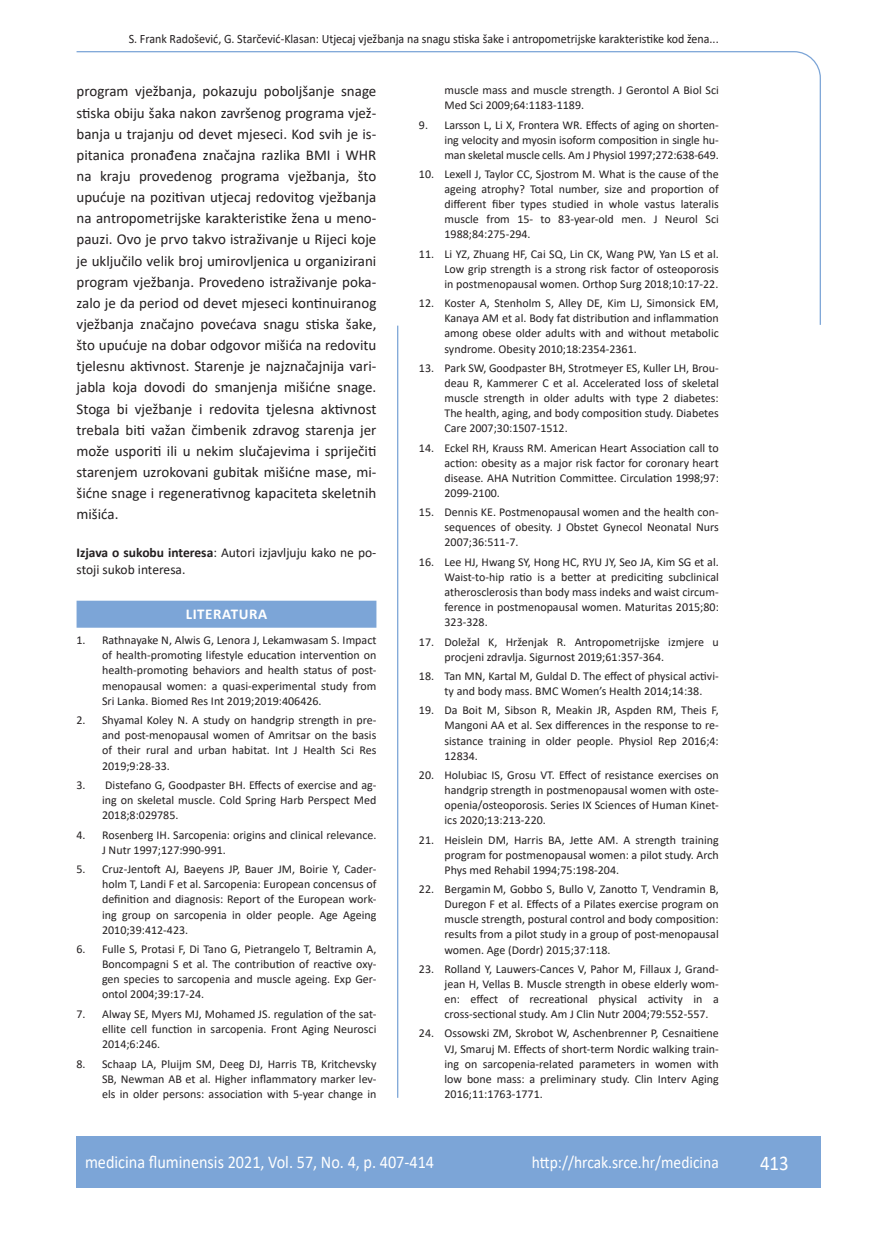
<style>
.page{position:relative;width:872px;height:1234px;background:#fff}
.page>*{position:absolute;margin:0;border:0;box-sizing:border-box;transform-origin:0 0}
.t1{font:21px "Calibri";color:#fff;scale:.9 1}
.t2{font:18px "Calibri";color:#fff;scale:.9 1}
.t3{font:17.25px "Calibri";color:#fff;scale:.9 1}
.osnovni_tekst{font:15px/21.1px "Calibri";color:#231f20;text-align:justify}
.naslov_ruler{font:700 15px "Calibri";letter-spacing:.04em;color:#fff}
.izjava{font:13.5px/16.6px "Calibri";color:#231f20}
.glava{font:12.75px "Calibri";color:#231f20;scale:.94 1}
.literatura{font:12px/15.1px "Calibri";color:#231f20;text-align:justify}
.s1{font-weight:700}
</style>
<div class="page">
<svg style="left:76px;top:51px;width:745px;height:275px"></svg>
<hr style="left:397px;top:325px;width:1px;height:772px;background:#7ca5d7">
<div style="left:77px;top:1135px;width:744px;height:51px;background:#7ca5d7"></div>
<div style="left:77px;top:600px;width:299px;height:27px;background:#7ca5d7"></div>
<p class="glava" style="left:129px;top:29px;width:629px">S. Frank Radošević, G. Starčević-Klasan: Utjecaj vježbanja na snagu stiska šake i antropometrijske karakteristike kod žena...</p>
<p class="osnovni_tekst" style="left:77px;top:80px;width:301px">program vježbanja, pokazuju poboljšanje snage stiska obiju šaka nakon završenog programa vjež&shy;banja u trajanju od devet mjeseci. Kod svih je is&shy;pitanica pronađena značajna razlika BMI i WHR na kraju provedenog programa vježbanja, što upućuje na pozitivan utjecaj redovitog vježbanja na antropometrijske karakteristike žena u meno&shy;pauzi. Ovo je prvo takvo istraživanje u Rijeci koje je uključilo velik broj umirovljenica u organizirani program vježbanja. Provedeno istraživanje poka&shy;zalo je da period od devet mjeseci kontinuiranog vježbanja značajno povećava snagu stiska šake, što upućuje na dobar odgovor mišića na redovitu tjelesnu aktivnost. Starenje je najznačajnija vari&shy;jabla koja dovodi do smanjenja mišićne snage.<br>Stoga bi vježbanje i redovita tjelesna aktivnost trebala biti važan čimbenik zdravog starenja jer može usporiti ili u nekim slučajevima i spriječiti starenjem uzrokovani gubitak mišićne mase, mi&shy;šićne snage i regenerativnog kapaciteta skeletnih mišića.</p>
<p class="izjava" style="left:77px;top:544px;width:301px"><span class="s1">Izjava o sukobu interesa</span>: Autori izjavljuju kako ne po&shy;stoji sukob interesa.</p>
<p class="naslov_ruler" style="left:186px;top:603px;width:83px">LITERATURA</p>
<p class="literatura" style="left:102px;top:632px;width:276px;text-indent:-26px">1. Rathnayake N, Alwis G, Lenora J, Lekamwasam S. Impact of health-promoting lifestyle education intervention on health-promoting behaviors and health status of post&shy;menopausal women: a quasi-experimental study from Sri Lanka. Biomed Res Int 2019;2019:406426.</p>
<p class="literatura" style="left:102px;top:712px;width:276px;text-indent:-26px">2. Shyamal Koley N. A study on handgrip strength in pre&shy;and post-menopausal women of Amritsar on the basis of their rural and urban habitat. Int J Health Sci Res 2019;9:28-33.</p>
<p class="literatura" style="left:102px;top:776px;width:276px;text-indent:-26px">3. Distefano G, Goodpaster BH. Effects of exercise and ag&shy;ing on skeletal muscle. Cold Spring Harb Perspect Med 2018;8:029785.</p>
<p class="literatura" style="left:102px;top:826px;width:276px;text-indent:-26px">4. Rosenberg IH. Sarcopenia: origins and clinical relevance.<br>J Nutr 1997;127:990-991.</p>
<p class="literatura" style="left:102px;top:861px;width:276px;text-indent:-26px">5. Cruz-Jentoft AJ, Baeyens JP, Bauer JM, Boirie Y, Cader&shy;holm T, Landi F et al. Sarcopenia: European concensus of definition and diagnosis: Report of the European work&shy;ing group on sarcopenia in older people. Age Ageing 2010;39:412-423.</p>
<p class="literatura" style="left:102px;top:940px;width:276px;text-indent:-26px">6. Fulle S, Protasi F, Di Tano G, Pietrangelo T, Beltramin A, Boncompagni S et al. The contribution of reactive oxy&shy;gen species to sarcopenia and muscle ageing. Exp Ger&shy;ontol 2004;39:17-24.</p>
<p class="literatura" style="left:102px;top:1005px;width:276px;text-indent:-26px">7. Alway SE, Myers MJ, Mohamed JS. regulation of the sat&shy;ellite cell function in sarcopenia. Front Aging Neurosci 2014;6:246.</p>
<p class="literatura" style="left:102px;top:1055px;width:276px;text-indent:-26px">8. Schaap LA, Pluijm SM, Deeg DJ, Harris TB, Kritchevsky SB, Newman AB et al. Higher inflammatory marker lev&shy;els in older persons: association with 5-year change in</p>
<p class="literatura" style="left:444px;top:82px;width:276px">muscle mass and muscle strength. J Gerontol A Biol Sci<br>Med Sci 2009;64:1183-1189.</p>
<p class="literatura" style="left:444px;top:117px;width:276px;text-indent:-26px">9. Larsson L, Li X, Frontera WR. Effects of aging on shorten&shy;ing velocity and myosin isoform composition in single hu&shy;man skeletal muscle cells. Am J Physiol 1997;272:638-649.</p>
<p class="literatura" style="left:444px;top:166px;width:276px;text-indent:-26px">10. Lexell J, Taylor CC, Sjostrom M. What is the cause of the ageing atrophy? Total number, size and proportion of different fiber types studied in whole vastus lateralis muscle from 15- to 83-year-old men. J Neurol Sci 1988;84:275-294.</p>
<p class="literatura" style="left:444px;top:246px;width:276px;text-indent:-26px">11. Li YZ, Zhuang HF, Cai SQ, Lin CK, Wang PW, Yan LS et al.<br>Low grip strength is a strong risk factor of osteoporosis in postmenopausal women. Orthop Surg 2018;10:17-22.</p>
<p class="literatura" style="left:444px;top:295px;width:276px;text-indent:-26px">12. Koster A, Stenholm S, Alley DE, Kim LJ, Simonsick EM, Kanaya AM et al. Body fat distribution and inflammation among obese older adults with and without metabolic syndrome. Obesity 2010;18:2354-2361.</p>
<p class="literatura" style="left:444px;top:360px;width:276px;text-indent:-26px">13. Park SW, Goodpaster BH, Strotmeyer ES, Kuller LH, Brou&shy;deau R, Kammerer C et al. Accelerated loss of skeletal muscle strength in older adults with type 2 diabetes:<br>The health, aging, and body composition study. Diabetes Care 2007;30:1507-1512.</p>
<p class="literatura" style="left:444px;top:439px;width:276px;text-indent:-26px">14. Eckel RH, Krauss RM. American Heart Association call to action: obesity as a major risk factor for coronary heart disease. AHA Nutrition Committee. Circulation 1998;97:<br>2099-2100.</p>
<p class="literatura" style="left:444px;top:504px;width:276px;text-indent:-26px">15. Dennis KE. Postmenopausal women and the health con&shy;sequences of obesity. J Obstet Gynecol Neonatal Nurs 2007;36:511-7.</p>
<p class="literatura" style="left:444px;top:554px;width:276px;text-indent:-26px">16. Lee HJ, Hwang SY, Hong HC, RYU JY, Seo JA, Kim SG et al.<br>Waist-to-hip ratio is a better at prediciting subclinical atherosclerosis than body mass indeks and waist circum&shy;ference in postmenopausal women. Maturitas 2015;80:<br>323-328.</p>
<p class="literatura" style="left:444px;top:633px;width:276px;text-indent:-26px">17. Doležal K, Hrženjak R. Antropometrijske izmjere u procjeni zdravlja. Sigurnost 2019;61:357-364.</p>
<p class="literatura" style="left:444px;top:668px;width:276px;text-indent:-26px">18. Tan MN, Kartal M, Guldal D. The effect of physical activi&shy;ty and body mass. BMC Women’s Health 2014;14:38.</p>
<p class="literatura" style="left:444px;top:702px;width:276px;text-indent:-26px">19. Da Boit M, Sibson R, Meakin JR, Aspden RM, Theis F, Mangoni AA et al. Sex differences in the response to re&shy;sistance training in older people. Physiol Rep 2016;4:<br>12834.</p>
<p class="literatura" style="left:444px;top:767px;width:276px;text-indent:-26px">20. Holubiac IS, Grosu VT. Effect of resistance exercises on handgrip strength in postmenopausal women with oste&shy;openia/osteoporosis. Series IX Sciences of Human Kinet&shy;ics 2020;13:213-220.</p>
<p class="literatura" style="left:444px;top:831px;width:276px;text-indent:-26px">21. Heislein DM, Harris BA, Jette AM. A strength training program for postmenopausal women: a pilot study. Arch Phys med Rehabil 1994;75:198-204.</p>
<p class="literatura" style="left:444px;top:881px;width:276px;text-indent:-26px">22. Bergamin M, Gobbo S, Bullo V, Zanotto T, Vendramin B, Duregon F et al. Effects of a Pilates exercise program on muscle strength, postural control and body composition: results from a pilot study in a group of post-menopausal women. Age (Dordr) 2015;37:118.</p>
<p class="literatura" style="left:444px;top:960px;width:276px;text-indent:-26px">23. Rolland Y, Lauwers-Cances V, Pahor M, Fillaux J, Grand&shy;jean H, Vellas B. Muscle strength in obese elderly wom&shy;en: effect of recreational physical activity in a cross-sectional study. Am J Clin Nutr 2004;79:552-557.</p>
<p class="literatura" style="left:444px;top:1025px;width:276px;text-indent:-26px">24. Ossowski ZM, Skrobot W, Aschenbrenner P, Cesnaitiene VJ, Smaruj M. Effects of short-term Nordic walking train&shy;ing on sarcopenia-related parameters in women with low bone mass: a preliminary study. Clin Interv Aging 2016;11:1763-1771.</p>
<p class="t2" style="left:85px;top:1149px;width:389px">medicina fluminensis 2021, Vol. 57, No. 4, p. 407-414</p>
<p class="t3" style="left:532px;top:1150px;width:209px">http://hrcak.srce.hr/medicina</p>
<p class="t1" style="left:760px;top:1147px;width:33px">413</p>
</div>
